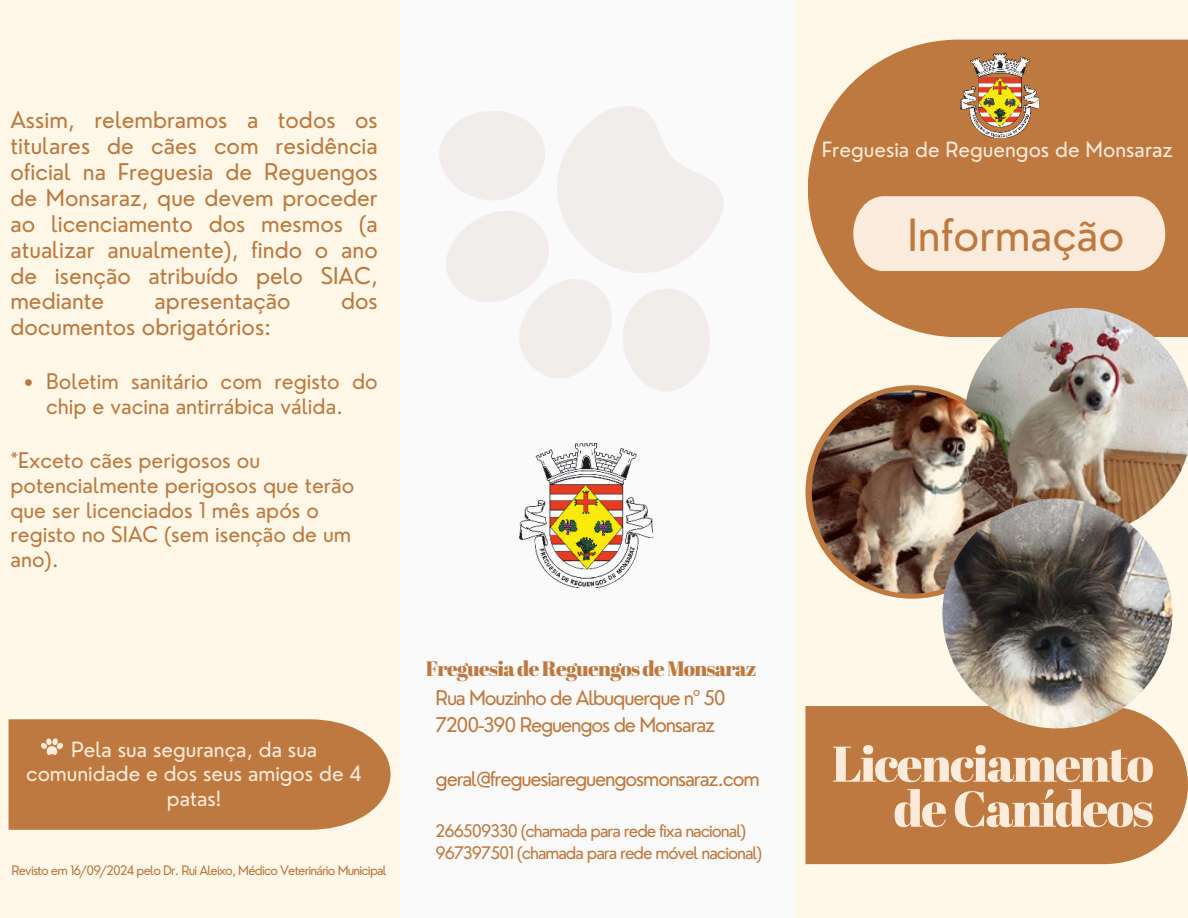
<style>
.page{position:relative;width:1188px;height:918px;background:#fff8e8}
.page>*{position:absolute;margin:0;border:0;box-sizing:border-box;transform-origin:0 0}
.t1{font:50.1px/45px "Abril Fatface";letter-spacing:-.035em;color:#faebda;text-align:right}
.t2{font:43.35px "Nourd";color:#bd793f}
.t3{font:22.5px/25.8px "Nourd";color:#bd793f;text-align:justify}
.t4{font:21px/24.8px "Nourd";color:#bd793f}
.t5{font:20.85px "Abril Fatface";letter-spacing:-.035em;color:#bd793f}
.t6{font:20.55px/24.8px "Nourd";color:#faebda;text-align:center}
.t7{font:19.8px/27px "Nourd";letter-spacing:-.06em;color:#bd793f}
.t8{font:16.8px/22.8px "Nourd";letter-spacing:-.06em;color:#bd793f}
.t9{font:12.75px "Nourd";letter-spacing:-.06em;color:#bd793f}
</style>
<div class="page">
<div style="left:401px;top:0;width:395px;height:918px;background:#fafafa"></div>
<svg style="left:808px;top:40px;width:380px;height:297px;background:#c58954"></svg>
<div style="left:805px;top:706px;width:383px;height:158px;background:#bd793f"></div>
<div style="left:853px;top:196px;width:312px;height:75px;background:#faebda"></div>
<div style="left:806px;top:385px;width:213px;height:214px;background:#bd793f;border-radius:50%"></div>
<svg style="left:439px;top:106px;width:284px;height:285px"></svg>
<div style="left:9px;top:719px;width:382px;height:111px;background:#bd793f"></div>
<img style="left:964px;top:308px;width:224px;height:223px">
<img style="left:961px;top:53px;width:77px;height:84px">
<img style="left:812px;top:390px;width:201px;height:204px;border-radius:50%">
<img style="left:942px;top:498px;width:230px;height:230px;border-radius:50%">
<img style="left:520px;top:443px;width:132px;height:144px">
<svg style="left:25px;top:379px;width:7px;height:7px"></svg>
<p class="t3" style="left:10px;top:107px;width:369px">Assim, relembramos a todos os titulares de cães com residência oficial na Freguesia de Reguengos de Monsaraz, que devem proceder ao licenciamento dos mesmos (a atualizar anualmente), findo o ano de isenção atribuído pelo SIAC, mediante</p>
<p class="t3" style="left:155px;top:289px;width:138px">apresentação</p>
<p class="t3" style="left:341px;top:289px;width:38px">dos</p>
<p class="t3" style="left:10px;top:314px;width:262px">documentos obrigatórios:</p>
<p class="t4" style="left:46px;top:370px;width:333px">Boletim sanitário com registo do chip e vacina antirrábica válida.</p>
<p class="t4" style="left:10px;top:448px;width:346px">*Exceto cães perigosos ou potencialmente perigosos que terão que ser licenciados 1 mês após o registo no SIAC (sem isenção de um ano).</p>
<p class="t6" style="left:26px;top:737px;width:337px">Pela sua segurança, da sua comunidade e dos seus amigos de 4 patas!</p>
<p class="t9" style="left:11px;top:863px;width:377px">Revisto em 16/09/2024 pelo Dr. Rui Aleixo, Médico Veterinário Municipal</p>
<p class="t5" style="left:426px;top:654px;width:332px">Freguesia de Reguengos de Monsaraz</p>
<p class="t7" style="left:436px;top:684px;width:292px">Rua Mouzinho de Albuquerque nº 50<br>7200-390 Reguengos de Monsaraz</p>
<p class="t7" style="left:436px;top:765px;width:326px">geral@freguesiareguengosmonsaraz.com</p>
<p class="t8" style="left:436px;top:819px;width:328px">266509330 (chamada para rede fixa nacional)<br>967397501 (chamada para rede móvel nacional)</p>
<p class="t6" style="left:822px;top:137px;width:353px">Freguesia de Reguengos de Monsaraz</p>
<h2 class="t2" style="left:907px;top:210px;width:218px">Informação</h2>
<h1 class="t1" style="left:832px;top:740px;width:323px">Licenciamento de Canídeos</h1>
</div>
